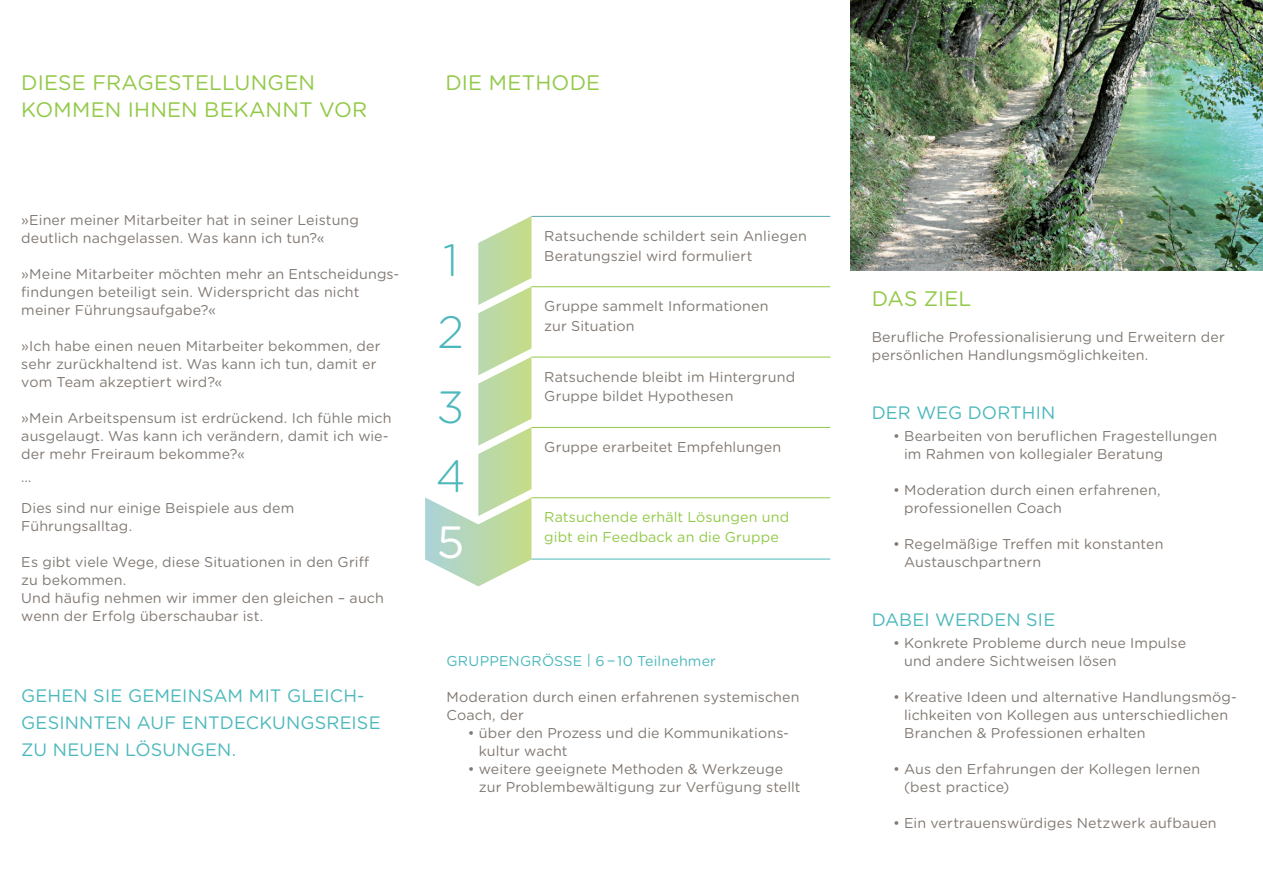
<style>
.page{position:relative;width:1263px;height:893px;background:#fff}
.page>*{position:absolute;margin:0;border:0;box-sizing:border-box;transform-origin:0 0}
.t1{font:300 45.15px/73.5px "Gotham Rounded";color:#4cb8bb}
.t2{font:45.15px "Gotham Rounded";color:#fff}
.t3{font:21px "Gotham Rounded";letter-spacing:.01em;color:#92c947}
.t4{font:18px "Gotham Rounded";letter-spacing:.01em;color:#4cb8bb}
.t5{font:14.25px/18px "Gotham Rounded";letter-spacing:.01em;color:#817973}
.t6{font:14.25px/19.5px "Gotham Rounded";letter-spacing:.01em;color:#92c947}
.t7{font:14.25px "Gotham Rounded";letter-spacing:.01em;color:#4cb8bb}
</style>
<div class="page">
<img style="left:850px;top:0;width:413px;height:270px">
<svg style="left:425px;top:216px;width:106px;height:370px"></svg>
<hr style="left:531px;top:216px;width:299px;height:1px;background:#59a8b0">
<hr style="left:531px;top:286px;width:299px;height:1px;background:#92c947">
<hr style="left:531px;top:357px;width:299px;height:1px;background:#92c947">
<hr style="left:531px;top:497px;width:299px;height:1px;background:#92c947">
<hr style="left:531px;top:559px;width:299px;height:1px;background:#4cb8bb">
<hr style="left:531px;top:427px;width:299px;height:1px;background:#92c947">
<h2 class="t3" style="left:21px;top:68px;width:29px">Diese</h2>
<h2 class="t3" style="left:92px;top:68px;width:30px">Fragestellungen</h2>
<h2 class="t3" style="left:21px;top:95px;width:50px">komme</h2>
<h2 class="t3" style="left:105px;top:95px;width:108px">n Ihnen beka</h2>
<h2 class="t3" style="left:266px;top:95px;width:97px">nntvor</h2>
<p class="t5" style="left:21px;top:210px;width:339px">»Einer meiner Mitarbeiter hat in seiner Leistung deutlich nachgelassen. Was kann ich tun?«</p>
<p class="t5" style="left:21px;top:264px;width:380px">»Meine Mitarbeiter möchten mehr an Entscheidungs&shy;findungen beteiligt sein. Widerspricht das nicht meiner Führungsaufgabe?«</p>
<p class="t5" style="left:21px;top:336px;width:361px">»Ich habe einen neuen Mitarbeiter bekommen, der sehr zurückhaltend ist. Was kann ich tun, damit er vom Team akzeptiert wird?«</p>
<p class="t5" style="left:21px;top:408px;width:372px">»Mein Arbeitspensum ist erdrückend. Ich fühle mich ausgelaugt. Was kann ich verändern, damit ich wie&shy;der mehr Freiraum bekomme?«</p>
<p class="t5" style="left:21px;top:467px;width:12px">…</p>
<p class="t5" style="left:21px;top:498px;width:275px">Dies sind nur einige Beispiele aus dem<br>Führungsalltag.</p>
<p class="t5" style="left:21px;top:552px;width:364px">Es gibt viele Wege, diese Situationen in den Griff zu bekommen.<br>Und häufig nehmen wir immer den gleichen – auch wenn der Erfolg überschaubar ist.</p>
<p class="t4" style="left:21px;top:683px;width:102px">Gehen Siegeme</p>
<p class="t4" style="left:182px;top:683px;width:33px">insamm</p>
<p class="t4" style="left:265px;top:683px;width:101px">it Gleich-</p>
<p class="t4" style="left:21px;top:710px;width:13px">gesinnten</p>
<p class="t4" style="left:137px;top:710px;width:14px">auf</p>
<p class="t4" style="left:182px;top:710px;width:26px">Entdeckungsreise</p>
<p class="t4" style="left:21px;top:737px;width:46px">zu neuen</p>
<p class="t4" style="left:125px;top:737px;width:40px">Lösungen</p>
<p class="t4" style="left:232px;top:737px;width:6px">.</p>
<h2 class="t3" style="left:445px;top:68px;width:139px">Die Methode</h2>
<h1 class="t1" style="left:437px;top:221px;width:29px">1<br>2<br>3</h1>
<h1 class="t1" style="left:436px;top:437px;width:31px">4</h1>
<h1 class="t2" style="left:437px;top:511px;width:29px">5</h1>
<p class="t5" style="left:544px;top:226px;width:264px;line-height:19.5px">Ratsuchende schildert sein Anliegen<br>Beratungsziel wird formuliert</p>
<p class="t5" style="left:544px;top:296px;width:226px;line-height:19.5px">Gruppe sammelt Informationen zur Situation</p>
<p class="t5" style="left:544px;top:366px;width:252px;line-height:19.5px">Ratsuchende bleibt im H intergrund<br>Gruppe bildet Hypothesen</p>
<p class="t5" style="left:544px;top:437px;width:238px">Gruppe erarbeitet Empfehlungen</p>
<p class="t6" style="left:544px;top:507px;width:246px">Ratsuchende erhält Lösungen und gibt ein Feedback an die Gruppe</p>
<p class="t7" style="left:446px;top:651px;width:271px">GRUPPENGRÖSSE | 6 − 10 Teilnehmer</p>
<p class="t5" style="left:446px;top:687px;width:355px">Moderation durch einen erfahrenen systemischen<br>Coach, der</p>
<p class="t5" style="left:479px;top:723px;width:312px;text-indent:-11px">• über den Prozess und die Kommunikations&shy;kultur wacht</p>
<p class="t5" style="left:479px;top:759px;width:323px;text-indent:-11px">• weitere geeignete Methoden &amp; Werkzeuge zur Problembewältigung zur Verfügung stellt</p>
<h2 class="t3" style="left:872px;top:284px;width:78px">Das Ziel</h2>
<p class="t5" style="left:872px;top:327px;width:355px">Berufliche Professionalisierung und Erweitern der persönlichen Handlungsmöglichkeiten.</p>
<p class="t4" style="left:872px;top:400px;width:110px">Der Weg dort</p>
<p class="t4" style="left:1022px;top:400px;width:23px">hin</p>
<p class="t5" style="left:904px;top:426px;width:315px;text-indent:-11px">• Bearbeiten von beruflichen Fragestellungen im Rahmen von kollegialer Beratung</p>
<p class="t5" style="left:904px;top:480px;width:258px;text-indent:-11px">• Moderation durch einen erfahrenen, professionellen Coach</p>
<p class="t5" style="left:904px;top:534px;width:261px;text-indent:-11px">• Regelmäßige Treffen mit konstanten<br>Austauschpartnern</p>
<p class="t4" style="left:872px;top:607px;width:25px">Dabei</p>
<p class="t4" style="left:935px;top:607px;width:15px">werden</p>
<p class="t4" style="left:1026px;top:607px;width:20px">Sie</p>
<p class="t5" style="left:904px;top:633px;width:284px;text-indent:-11px">• Konkrete Probleme durch neue I mpulse und andere Sichtweisen lösen</p>
<p class="t5" style="left:904px;top:687px;width:334px;text-indent:-11px">• Kreative I deen und alternative Handlungsmög&shy;lichkeiten von Kollegen aus unterschiedlichen<br>Branchen &amp; Professionen erhalten</p>
<p class="t5" style="left:904px;top:759px;width:297px;text-indent:-11px">• Aus den Erfahrungen der Kollegen lernen (best practice)</p>
<p class="t5" style="left:893px;top:813px;width:325px">• Ein vertrauenswürdiges Netzwerk aufbauen</p>
</div>
